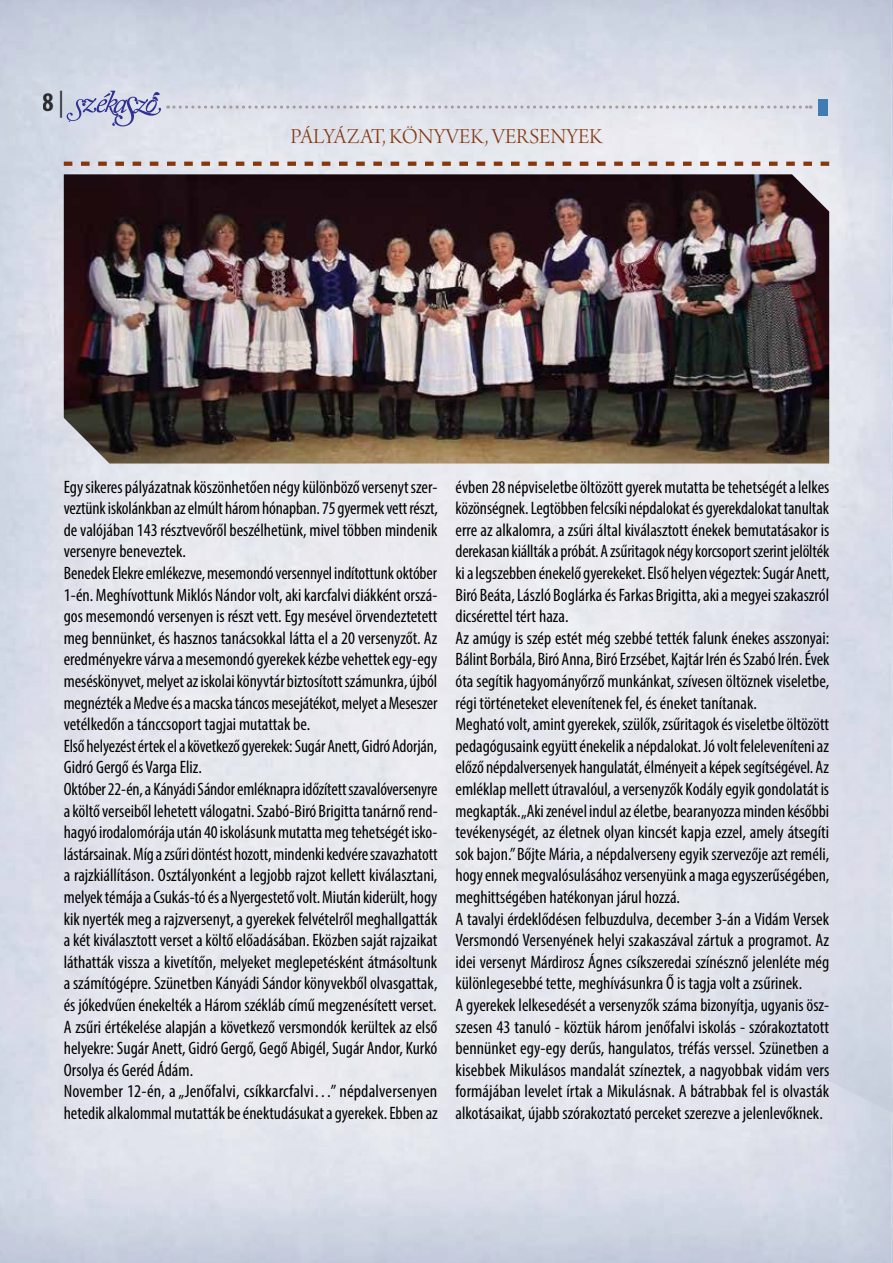
<style>
.page{position:relative;width:893px;height:1263px;background:#fff}
.page>*{position:absolute;margin:0;border:0;box-sizing:border-box;transform-origin:0 0}
.t1{font:700 condensed 27px "Myriad Pro";color:#000}
.t2{font:22.5px "Arno Pro Light Display";color:#85370f}
.t3{font:condensed 18px/21.6px "Myriad Pro";color:#000}
.s1{font-weight:400}
</style>
<div class="page">
<svg style="left:67px;top:91px;width:94px;height:36px;background:#b7bbd7"></svg>
<svg style="left:168px;top:106px;width:643px;height:3px;background:#cac9cf"></svg>
<div style="left:818px;top:99px;width:10px;height:17px;background:#407cb1"></div>
<img style="left:64px;top:174px;width:765px;height:289px">
<svg style="left:64px;top:162px;width:765px;height:4px;background:#b69181"></svg>
<h1 class="t1" style="left:43px;top:85px;width:23px">8 <span class="s1">|</span></h1>
<p class="t2" style="left:291px;top:124px;width:313px">PÁLYÁZAT, KÖNYVEK, VERSENYEK</p>
<p class="t3" style="left:64px;top:476px;width:376px">Egy sikeres pályázatnak köszönhetően négy különböző versenyt szer&shy;veztünk iskolánkban az elmúlt három hónapban. 75 gyermek vett részt, de valójában 143 résztvevőről beszélhetünk, mivel többen mindenik versenyre beneveztek.<br>Benedek Elekre emlékezve, mesemondó versennyel indítottunk október 1-én. Meghívottunk Miklós Nándor volt, aki karcfalvi diákként orszá&shy;gos mesemondó versenyen is részt vett. Egy mesével örvendeztetett meg bennünket, és hasznos tanácsokkal látta el a 20 versenyzőt. Az eredményekre várva a mesemondó gyerekek kézbe vehettek egy-egy meséskönyvet, melyet az iskolai könyvtár biztosított számunkra, újból megnézték a Medve és a macska táncos mesejátékot, melyet a Meseszer vetélkedőn a tánccsoport tagjai mutattak be.<br>Első helyezést értek el a következő gyerekek: Sugár Anett, Gidró Adorján, Gidró Gergő és Varga Eliz.<br>Október 22-én, a Kányádi Sándor emléknapra időzített szavalóversenyre a költő verseiből lehetett válogatni. Szabó-Biró Brigitta tanárnő rend&shy;hagyó irodalomórája után 40 iskolásunk mutatta meg tehetségét isko&shy;lástársainak. Míg a zsűri döntést hozott, mindenki kedvére szavazhatott a rajzkiállításon. Osztályonként a legjobb rajzot kellett kiválasztani, melyek témája a Csukás-tó és a Nyergestető volt. Miután kiderült, hogy kik nyerték meg a rajzversenyt, a gyerekek felvételről meghallgatták a két kiválasztott verset a költő előadásában. Eközben saját rajzaikat láthatták vissza a kivetítőn, melyeket meglepetésként átmásoltunk a számítógépre. Szünetben Kányádi Sándor könyvekből olvasgattak, és jókedvűen énekelték a Három székláb című megzenésített verset.<br>A zsűri értékelése alapján a következő versmondók kerültek az első helyekre: Sugár Anett, Gidró Gergő, Gegő Abigél, Sugár Andor, Kurkó Orsolya és Geréd Ádám.<br>November 12-én, a „Jenőfalvi, csíkkarcfalvi…” népdalversenyen hetedik alkalommal mutatták be énektudásukat a gyerekek. Ebben az</p>
<p class="t3" style="left:455px;top:476px;width:375px">évben 28 népviseletbe öltözött gyerek mutatta be tehetségét a lelkes közönségnek. Legtöbben felcsíki népdalokat és gyerekdalokat tanultak erre az alkalomra, a zsűri által kiválasztott énekek bemutatásakor is derekasan kiállták a próbát. A zsűritagok négy korcsoport szerint jelölték ki a legszebben énekelő gyerekeket. Első helyen végeztek: Sugár Anett, Biró Beáta, László Boglárka és Farkas Brigitta, aki a megyei szakaszról dicsérettel tért haza.<br>Az amúgy is szép estét még szebbé tették falunk énekes asszonyai:<br>Bálint Borbála, Biró Anna, Biró Erzsébet, Kajtár Irén és Szabó Irén. Évek óta segítik hagyományőrző munkánkat, szívesen öltöznek viseletbe, régi történeteket elevenítenek fel, és éneket tanítanak.<br>Megható volt, amint gyerekek, szülők, zsűritagok és viseletbe öltözött pedagógusaink együtt énekelik a népdalokat. Jó volt feleleveníteni az előző népdalversenyek hangulatát, élményeit a képek segítségével. Az emléklap mellett útravalóul, a versenyzők Kodály egyik gondolatát is megkapták. „Aki zenével indul az életbe, bearanyozza minden későbbi tevékenységét, az életnek olyan kincsét kapja ezzel, amely átsegíti sok bajon.” Bőjte Mária, a népdalverseny egyik szervezője azt reméli, hogy ennek megvalósulásához versenyünk a maga egyszerűségében, meghittségében hatékonyan járul hozzá.<br>A tavalyi érdeklődésen felbuzdulva, december 3-án a Vidám Versek Versmondó Versenyének helyi szakaszával zártuk a programot. Az idei versenyt Márdirosz Ágnes csíkszeredai színésznő jelenléte még különlegesebbé tette, meghívásunkra Ő is tagja volt a zsűrinek.<br>A gyerekek lelkesedését a versenyzők száma bizonyítja, ugyanis ös - szesen 43 tanuló - köztük három jenőfalvi iskolás - szórakoztatott bennünket egy-egy derűs, hangulatos, tréfás verssel. Szünetben a kisebbek Mikulásos mandalát színeztek, a nagyobbak vidám vers formájában levelet írtak a Mikulásnak. A bátrabbak fel is olvasták alkotásaikat, újabb szórakoztató perceket szerezve a jelenlevőknek.</p>
</div>
